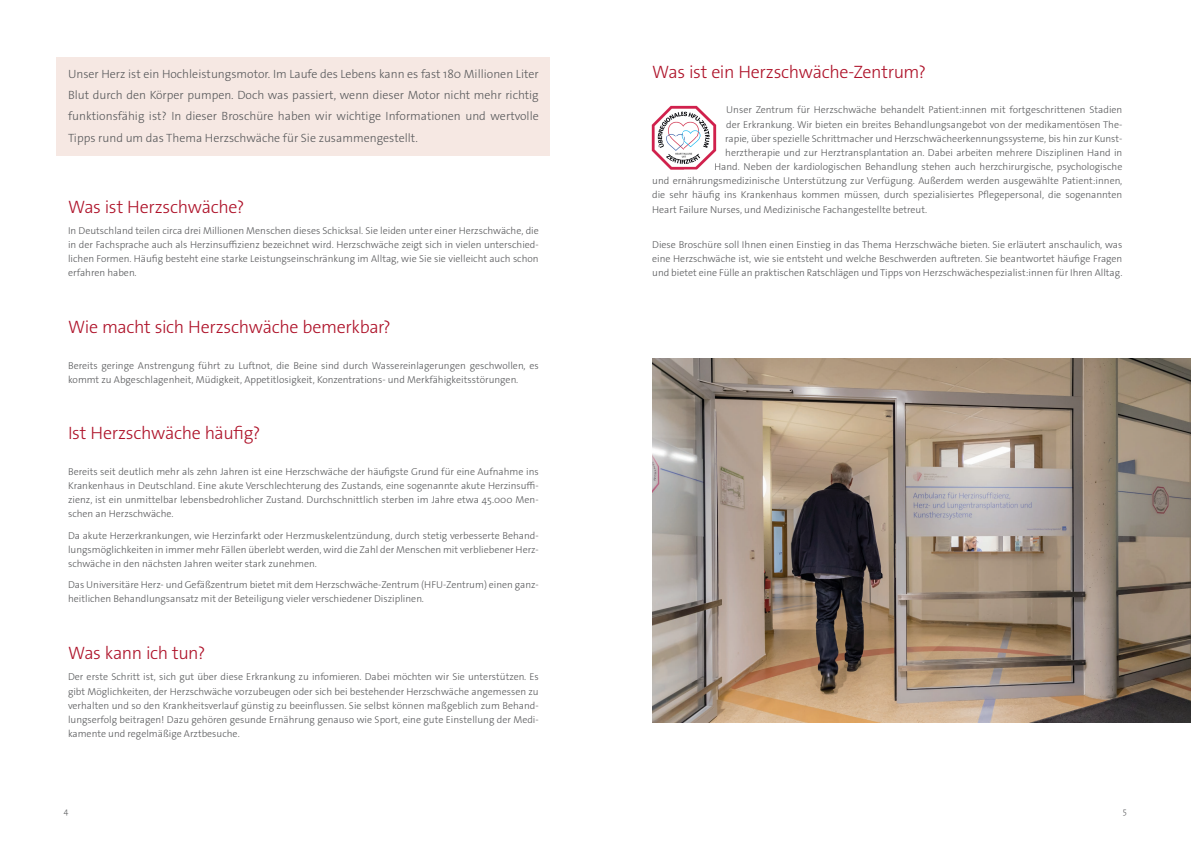
<style>
.page{position:relative;width:1191px;height:842px;background:#fff}
.page>*{position:absolute;margin:0;border:0;box-sizing:border-box;transform-origin:0 0}
.t1{font:300 18px "The Sans Os F";letter-spacing:-.02em;color:#ae1229}
.t2{font:300 12px/21.3px "The Sans Os F";color:#57585a;text-align:justify}
.t3{font:300 10px/14.2px "The Sans Os F";color:#57585a;text-align:justify}
.t4{font:300 8.5px "The Sans Os F";color:#57585a}
</style>
<div class="page">
<div style="left:57px;top:58px;width:493px;height:98px;background:#f6e8e3"></div>
<img style="left:651px;top:105px;width:66px;height:65px">
<svg style="left:715px;top:163px;width:3px;height:7px"></svg>
<img style="left:652px;top:358px;width:539px;height:365px">
<p class="t2" style="left:68px;top:63px;width:472px">Unser Herz ist ein Hochleistungsmotor. Im Laufe des Lebens kann es fast 180 Millionen Liter Blut durch den Körper pumpen. Doch was passiert, wenn dieser Motor nicht mehr richtig funktionsfähig ist? In dieser Broschüre haben wir wichtige Informationen und wertvolle Tipps rund um das Thema Herzschwäche für Sie zusammengestellt.</p>
<h1 class="t1" style="left:68px;top:195px;width:178px">Was ist Herzschwäche?</h1>
<p class="t3" style="left:68px;top:223px;width:472px">In Deutschland teilen circa drei Millionen Menschen dieses Schicksal. Sie leiden unter einer Herzschwäche, die in der Fachsprache auch als Herzinsuffizienz bezeichnet wird. Herzschwäche zeigt sich in vielen unterschied&shy;lichen Formen. Häufig besteht eine starke Leistungseinschränkung im Alltag, wie Sie sie vielleicht auch schon erfahren haben.</p>
<h1 class="t1" style="left:68px;top:315px;width:324px">Wie macht sich Herzschwäche bemerkbar?</h1>
<p class="t3" style="left:68px;top:358px;width:472px">Bereits geringe Anstrengung führt zu Luftnot, die Beine sind durch Wassereinlagerungen geschwollen, es kommt zu Abgeschlagenheit, Müdigkeit, Appetitlosigkeit, Konzentrations- und Merkfähigkeitsstörungen.</p>
<h1 class="t1" style="left:68px;top:422px;width:194px">Ist Herzschwäche häufig?</h1>
<p class="t3" style="left:68px;top:464px;width:472px">Bereits seit deutlich mehr als zehn Jahren ist eine Herzschwäche der häufigste Grund für eine Aufnahme ins Krankenhaus in Deutschland. Eine akute Verschlechterung des Zustands, eine sogenannte akute Herzinsuffi&shy;zienz, ist ein unmittelbar lebensbedrohlicher Zustand. Durchschnittlich sterben im Jahre etwa 45.000 Men&shy;schen an Herzschwäche.</p>
<p class="t3" style="left:68px;top:528px;width:472px">Da akute Herzerkrankungen, wie Herzinfarkt oder Herzmuskelentzündung, durch stetig verbesserte Behand&shy;lungsmöglichkeiten in immer mehr Fällen überlebt werden, wird die Zahl der Menschen mit verbliebener Herz&shy;schwäche in den nächsten Jahren weiter stark zunehmen.</p>
<p class="t3" style="left:68px;top:578px;width:472px">Das Universitäre Herz- und Gefäßzentrum bietet mit dem Herzschwäche-Zentrum (HFU-Zentrum) einen ganz&shy;heitlichen Behandlungsansatz mit der Beteiligung vieler verschiedener Disziplinen.</p>
<h1 class="t1" style="left:68px;top:641px;width:139px">Was kann ich tun?</h1>
<p class="t3" style="left:68px;top:670px;width:472px">Der erste Schritt ist, sich gut über diese Erkrankung zu infomieren. Dabei möchten wir Sie unterstützen. Es gibt Möglichkeiten, der Herzschwäche vorzubeugen oder sich bei bestehender Herzschwäche angemessen zu verhalten und so den Krankheitsverlauf günstig zu beeinflussen. Sie selbst können maßgeblich zum Behand&shy;lungserfolg beitragen! Dazu gehören gesunde Ernährung genauso wie Sport, eine gute Einstellung der Medi&shy;kamente und regelmäßige Arztbesuche.</p>
<h1 class="t1" style="left:652px;top:60px;width:275px">Was ist ein Herzschwäche-Zentrum?</h1>
<p class="t3" style="left:726px;top:103px;width:397px">Unser Zentrum für Herzschwäche behandelt Patient:innen mit fortgeschrittenen Stadien</p>
<p class="t3" style="left:726px;top:117px;width:398px">der Erkrankung. Wir bieten ein breites Behandlungsangebot von der medikamentösen The-</p>
<p class="t3" style="left:725px;top:131px;width:398px">rapie, über spezielle Schrittmacher und Herzschwächeerkennungssysteme, bis hin zur Kunst-</p>
<p class="t3" style="left:725px;top:145px;width:398px">herztherapie und zur Herztransplantation an. Dabei arbeiten mehrere Disziplinen Hand in</p>
<p class="t3" style="left:714px;top:160px;width:410px">Hand. Neben der kardiologischen Behandlung stehen auch herzchirurgische, psychologische</p>
<p class="t3" style="left:652px;top:174px;width:472px">und ernährungsmedizinische Unterstützung zur Verfügung. Außerdem werden ausgewählte Patient:innen,</p>
<p class="t3" style="left:652px;top:188px;width:472px">die sehr häufig ins Krankenhaus kommen müssen, durch spezialisiertes Pflegepersonal, die sogenannten</p>
<p class="t3" style="left:652px;top:202px;width:277px">Heart Failure Nurses, und Medizinische Fachangestellte betreut.</p>
<p class="t3" style="left:652px;top:238px;width:472px">Diese Broschüre soll Ihnen einen Einstieg in das Thema Herzschwäche bieten. Sie erläutert anschaulich, was eine Herzschwäche ist, wie sie entsteht und welche Beschwerden auftreten. Sie beantwortet häufige Fragen und bietet eine Fülle an praktischen Ratschlägen und Tipps von Herzschwächespezialist:innen für Ihren Alltag.</p>
<p class="t4" style="left:64px;top:805px;width:6px">4</p>
<p class="t4" style="left:1123px;top:805px;width:5px">5</p>
</div>
